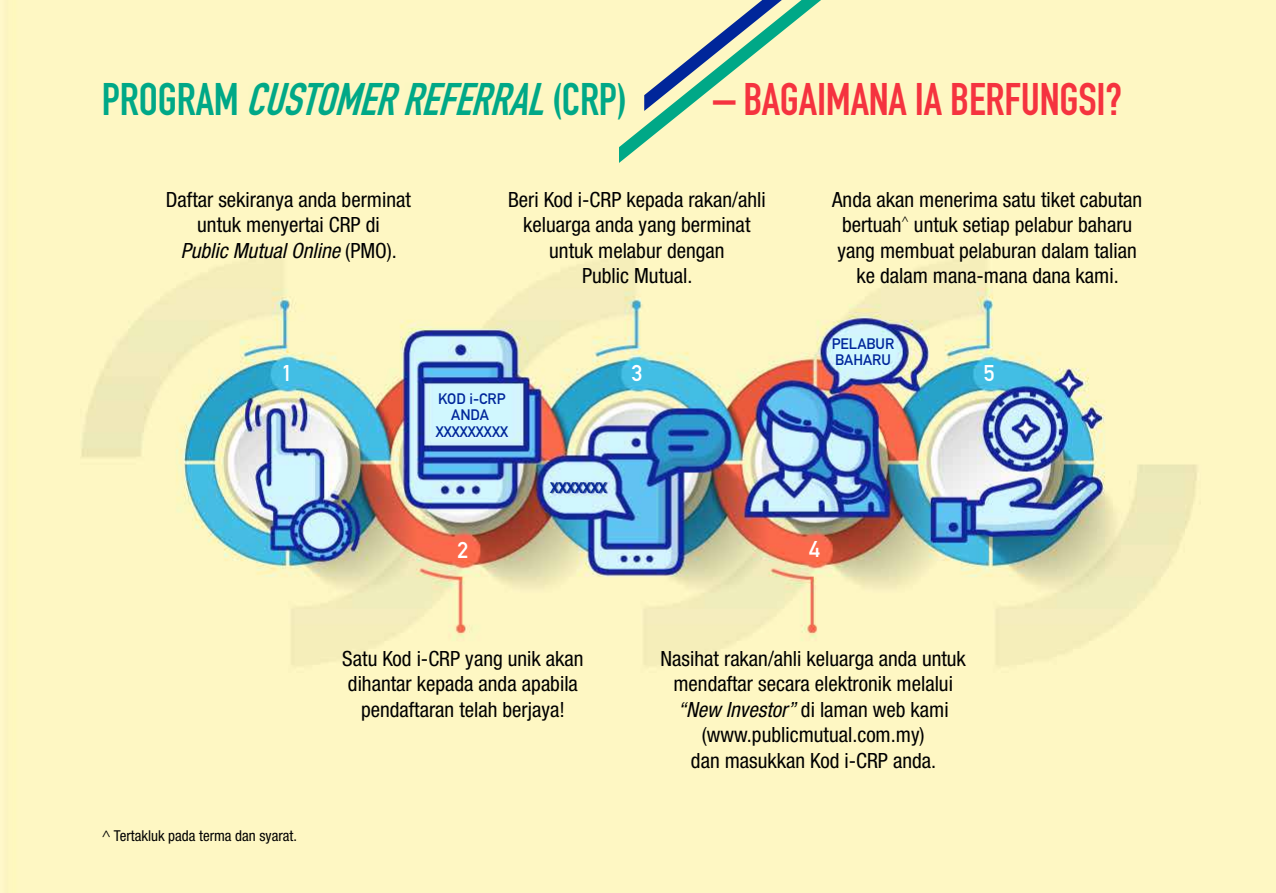
<style>
.page{position:relative;width:1276px;height:893px;background:#fff}
.page>*{position:absolute;margin:0;border:0;box-sizing:border-box;transform-origin:0 0}
.t1{font:italic 700 45px "DIN Condensed";color:#00a887}
.t2{font:700 45px "DIN Condensed";letter-spacing:-.005em;color:#f5333f}
.t3{font:700 45px "DIN Condensed";color:#00a887}
.t4{font:700 22.5px "DIN Alternate";color:#fff}
.t5{font:condensed 21px/25.5px "Helvetica Neue LT Std";color:#000;text-align:center}
.t6{font:700 15px/16.5px "DIN Alternate";color:#00269a;text-align:center}
.t7{font:condensed 15px "Helvetica Neue LT Std";color:#000}
.s1{font-style:normal}
.s2{font-style:italic}
</style>
<div class="page">
<img style="left:0;top:0;width:1275px;height:893px">
<svg style="left:619px;top:0;width:202px;height:163px;background:#d6e2ba"></svg>
<h1 class="t1" style="left:102px;top:69px;width:459px"><span class="s1">P R O G R A M</span> CUSTOMER REFERRAL</h1>
<h1 class="t3" style="left:552px;top:69px;width:76px">(CRP)</h1>
<h1 class="t2" style="left:713px;top:69px;width:411px">– BAGAIMANA IA BERFUNGSI?</h1>
<p class="t5" style="left:166px;top:187px;width:247px">Daftar sekiranya anda berminat untuk menyertai CRP di<br><span class="s2">Public Mutual Online</span> (PMO).</p>
<p class="t5" style="left:508px;top:187px;width:259px">Beri Kod i-CRP kepada rakan/ahli keluarga anda yang berminat untuk melabur dengan<br>Public Mutual.</p>
<p class="t5" style="left:832px;top:187px;width:311px">Anda akan menerima satu tiket cabutan bertuah<sup>^</sup> untuk setiap pelabur baharu yang membuat pelaburan dalam talian ke dalam mana-mana dana kami.</p>
<p class="t4" style="left:282px;top:356px;width:12px">1</p>
<p class="t4" style="left:632px;top:356px;width:12px">3</p>
<p class="t6" style="left:436px;top:389px;width:74px">KOD i-CRP<br>ANDA<br>XXXXXXXXX</p>
<p class="t6" style="left:550px;top:478px;width:58px">XXXXXXX</p>
<p class="t6" style="left:831px;top:334px;width:64px;text-align:left">PELABUR<br>BAHARU</p>
<p class="t4" style="left:457px;top:533px;width:12px">2</p>
<p class="t4" style="left:809px;top:532px;width:12px">4</p>
<p class="t4" style="left:983px;top:356px;width:12px">5</p>
<p class="t7" style="left:102px;top:827px;width:197px">^ Tertakluk pada terma dan syarat.</p>
<p class="t5" style="left:342px;top:646px;width:243px">Satu Kod i-CRP yang unik akan dihantar kepada anda apabila pendaftaran telah berjaya!</p>
<p class="t5" style="left:660px;top:645px;width:307px">Nasihat rakan/ahli keluarga anda untuk mendaftar secara elektronik melalui <span class="s2">“New Investor”</span> di laman web kami (www.publicmutual.com.my)<br>dan masukkan Kod i-CRP anda.</p>
</div>
